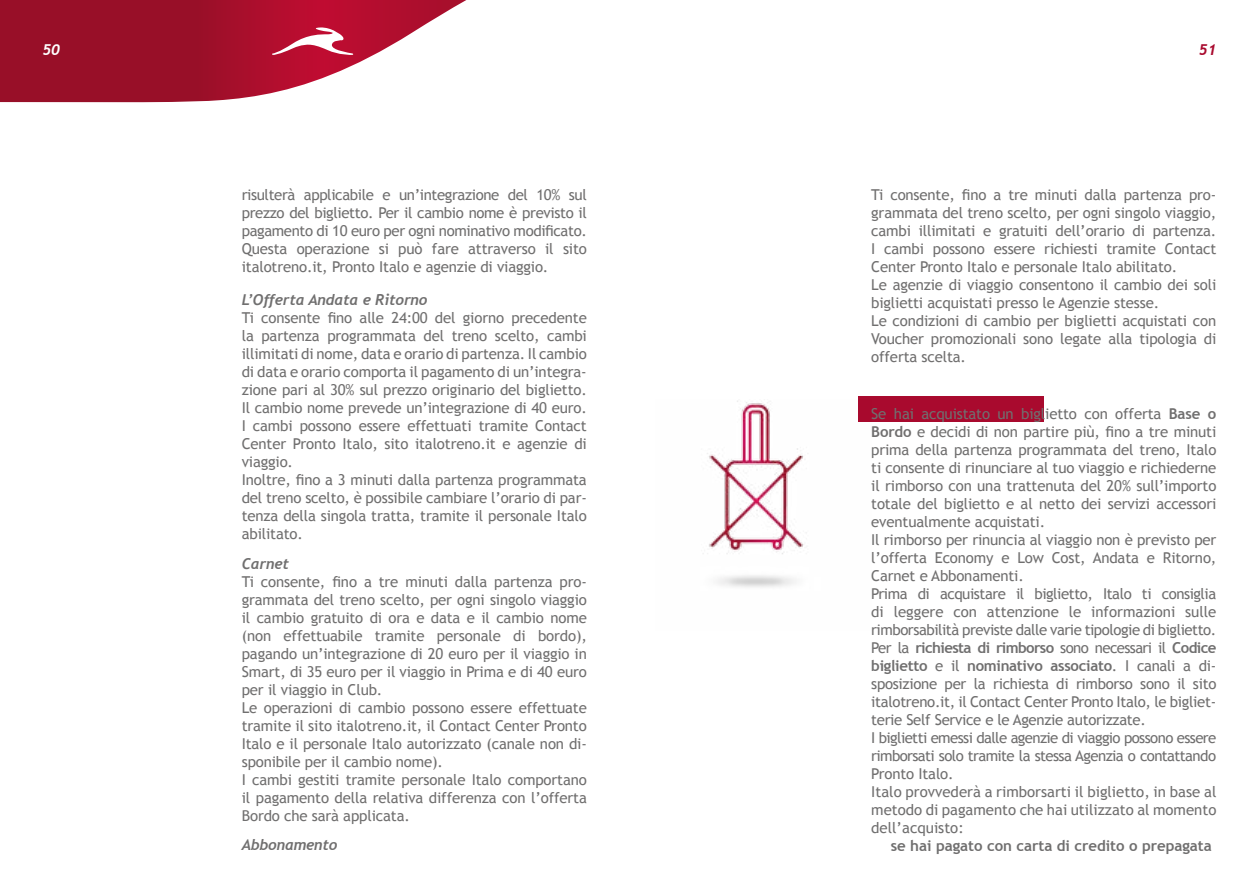
<style>
.page{position:relative;width:1259px;height:893px;background:#fff}
.page>*{position:absolute;margin:0;border:0;box-sizing:border-box;transform-origin:0 0}
.t1{font:15px/18px "Trebuchet MS";letter-spacing:-.01em;color:#706f6f}
.t2{font:italic 700 15px "Trebuchet";letter-spacing:-.01em;color:#706f6f}
.t3{font:700 15px "Trebuchet MS";color:#706f6f}
.t4{font:italic 700 15px "Trebuchet";color:#fff}
.t5{font:italic 700 15px "Trebuchet";color:#a90a2e}
.s1{font-weight:700}
</style>
<div class="page">
<svg style="left:0;top:0;width:466px;height:103px"></svg>
<svg style="left:272px;top:27px;width:81px;height:28px"></svg>
<div style="left:857px;top:396px;width:186px;height:25px;background:#a90a2e"></div>
<img style="left:703px;top:399px;width:168px;height:188px">
<p class="t4" style="left:43px;top:40px;width:19px">50</p>
<p class="t5" style="left:1198px;top:40px;width:19px">51</p>
<p class="t1" style="left:242px;top:186px;width:347px;text-align:justify">risulterà applicabile e un’integrazione del 10% sul prezzo del biglietto. Per il cambio nome è previsto il pagamento di 10 euro per ogni nominativo modificato.<br>Questa operazione si può fare attraverso il sito italotreno.it, Pronto Italo e agenzie di viaggio.</p>
<p class="t2" style="left:242px;top:291px;width:187px">L’Offerta Andata e Ritorno</p>
<p class="t1" style="left:242px;top:309px;width:347px">Ti consente fino alle 24:00 del giorno precedente la partenza programmata del treno scelto, cambi illimitati di nome, data e orario di partenza. Il cambio di data e orario comporta il pagamento di un’integra&shy;zione pari al 30% sul prezzo originario del biglietto.<br>Il cambio nome prevede un’integrazione di 40 euro.<br>I cambi possono essere effettuati tramite Contact Center Pronto Italo, sito italotreno.it e agenzie di viaggio.<br>Inoltre, fino a 3 minuti dalla partenza programmata del treno scelto, è possibile cambiare l’orario di par&shy;tenza della singola tratta, tramite il personale Italo abilitato.</p>
<p class="t2" style="left:242px;top:555px;width:49px">Carnet</p>
<p class="t1" style="left:242px;top:573px;width:347px">Ti consente, fino a tre minuti dalla partenza pro&shy;grammata del treno scelto, per ogni singolo viaggio il cambio gratuito di ora e data e il cambio nome (non effettuabile tramite personale di bordo), pagando un’integrazione di 20 euro per il viaggio in Smart, di 35 euro per il viaggio in Prima e di 40 euro per il viaggio in Club.<br>Le operazioni di cambio possono essere effettuate tramite il sito italotreno.it, il Contact Center Pronto Italo e il personale Italo autorizzato (canale non di&shy;sponibile per il cambio nome).<br>I cambi gestiti tramite personale Italo comportano il pagamento della relativa differenza con l’offerta Bordo che sarà applicata.</p>
<p class="t2" style="left:242px;top:835px;width:97px">Abbonamento</p>
<p class="t1" style="left:871px;top:186px;width:347px">Ti consente, fino a tre minuti dalla partenza pro&shy;grammata del treno scelto, per ogni singolo viaggio, cambi illimitati e gratuiti dell’orario di partenza.<br>I cambi possono essere richiesti tramite Contact Center Pronto Italo e personale Italo abilitato.<br>Le agenzie di viaggio consentono il cambio dei soli biglietti acquistati presso le Agenzie stesse.<br>Le condizioni di cambio per biglietti acquistati con Voucher promozionali sono legate alla tipologia di offerta scelta.</p>
<p class="t1" style="left:871px;top:405px;width:347px">Se hai acquistato un biglietto con offerta <span class="s1">Base o Bordo</span> e decidi di non partire più, fino a tre minuti prima della partenza programmata del treno, Italo ti consente di rinunciare al tuo viaggio e richiederne il rimborso con una trattenuta del 20% sull’importo totale del biglietto e al netto dei servizi accessori eventualmente acquistati.<br>Il rimborso per rinuncia al viaggio non è previsto per l’offerta Economy e Low Cost, Andata e Ritorno, Carnet e Abbonamenti.<br>Prima di acquistare il biglietto, Italo ti consiglia di leggere con attenzione le informazioni sulle rimborsabilità previste dalle varie tipologie di biglietto.<br>Per la <span class="s1">richiesta di rimborso</span> sono necessari il <span class="s1">Codice biglietto</span> e il <span class="s1">nominativo associato</span>. I canali a di&shy;sposizione per la richiesta di rimborso sono il sito italotreno.it, il Contact Center Pronto Italo, le bigliet&shy;terie Self Service e le Agenzie autorizzate.<br>I biglietti emessi dalle agenzie di viaggio possono essere rimborsati solo tramite la stessa Agenzia o contattando Pronto Italo.<br>Italo provvederà a rimborsarti il biglietto, in base al metodo di pagamento che hai utilizzato al momento dell’acquisto:</p>
<p class="t3" style="left:890px;top:837px;width:323px">se hai pagato con carta di credito o prepagata</p>
</div>
